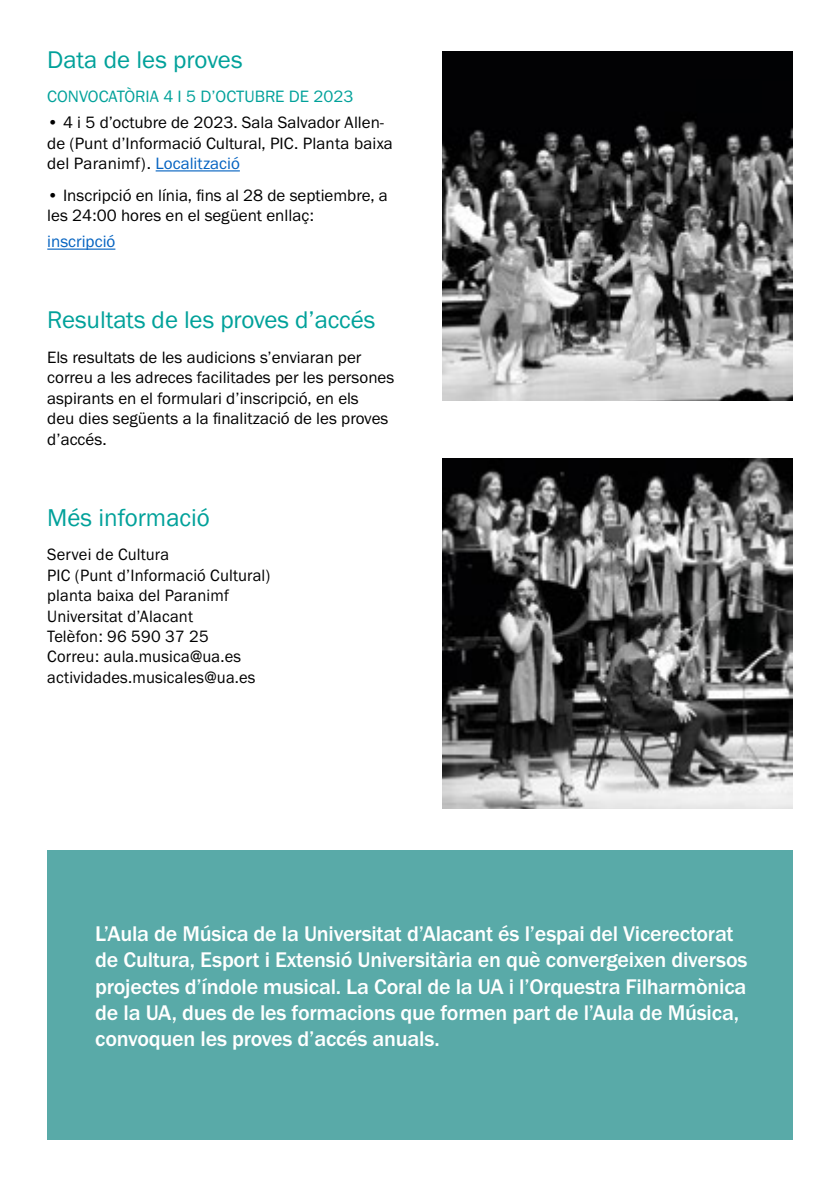
<style>
.page{position:relative;width:840px;height:1191px;background:#fff}
.page>*{position:absolute;margin:0;border:0;box-sizing:border-box;transform-origin:0 0}
.t1{font:25px "Franklin Gothic URW Boo";letter-spacing:-.005em;color:#00a19a}
.t2{font:25px "Franklin Gothic";color:#00a19a}
.t3{font:500 22px/26.4px "Franklin Gothic URW";letter-spacing:-.01em;color:#fff}
.t4{font:17px/20.4px "Franklin Gothic URW Boo";color:#000}
.t5{font:17px "Franklin Gothic URW Boo";color:#00a19a}
.t6{font:17px "Franklin Gothic URW Boo";color:#0563c1}
.s1{color:#0563c1}
</style>
<div class="page">
<hr style="left:155px;top:170px;width:85px;height:1px;background:#0563c1">
<hr style="left:47px;top:248px;width:68px;height:2px;background:#0563c1">
<img style="left:442px;top:51px;width:350px;height:350px">
<div style="left:47px;top:850px;width:745px;height:290px;background:#59aaa8"></div>
<img style="left:442px;top:458px;width:350px;height:350px">
<h1 class="t1" style="left:47px;top:44px;width:197px">Data de les proves</h1>
<p class="t5" style="left:47px;top:86px;width:307px">CONVOCATÒRIA 4 I 5 D’OCTUBRE DE 2023</p>
<p class="t4" style="left:47px;top:112px;width:347px">• 4 i 5 d’octubre de 2023. Sala Salvador Allen&shy;de (Punt d’Informació Cultural, PIC. Planta baixa del Paranimf). <span class="s1">Localització</span></p>
<p class="t4" style="left:47px;top:185px;width:342px">• Inscripció en línia, fins al 28 de septiembre, a les 24:00 hores en el següent enllaç:</p>
<p class="t6" style="left:47px;top:231px;width:70px">inscripció</p>
<h1 class="t1" style="left:47px;top:305px;width:329px">Resultats de les proves d’accés</h1>
<p class="t4" style="left:47px;top:347px;width:348px">Els resultats de les audicions s’enviaran per correu a les adreces facilitades per les persones aspirants en el formulari d’inscripció, en els<br>deu dies següents a la finalització de les proves d’accés.</p>
<h1 class="t2" style="left:47px;top:502px;width:164px">Més informació</h1>
<p class="t4" style="left:47px;top:544px;width:224px">Servei de Cultura<br>PIC (Punt d’Informació Cultural) planta baixa del Paranimf<br>Universitat d’Alacant<br>Telèfon: 96 590 37 25<br>Correu: aula.musica@ua.es actividades.musicales@ua.es</p>
<p class="t3" style="left:95px;top:919px;width:653px">L’Aula de Música de la Universitat d’Alacant és l’espai del Vicerectorat de Cultura, Esport i Extensió Universitària en què convergeixen diversos projectes d’índole musical. La Coral de la UA i l’Orquestra Filharmònica de la UA, dues de les formacions que formen part de l’Aula de Música, convoquen les proves d’accés anuals.</p>
</div>
